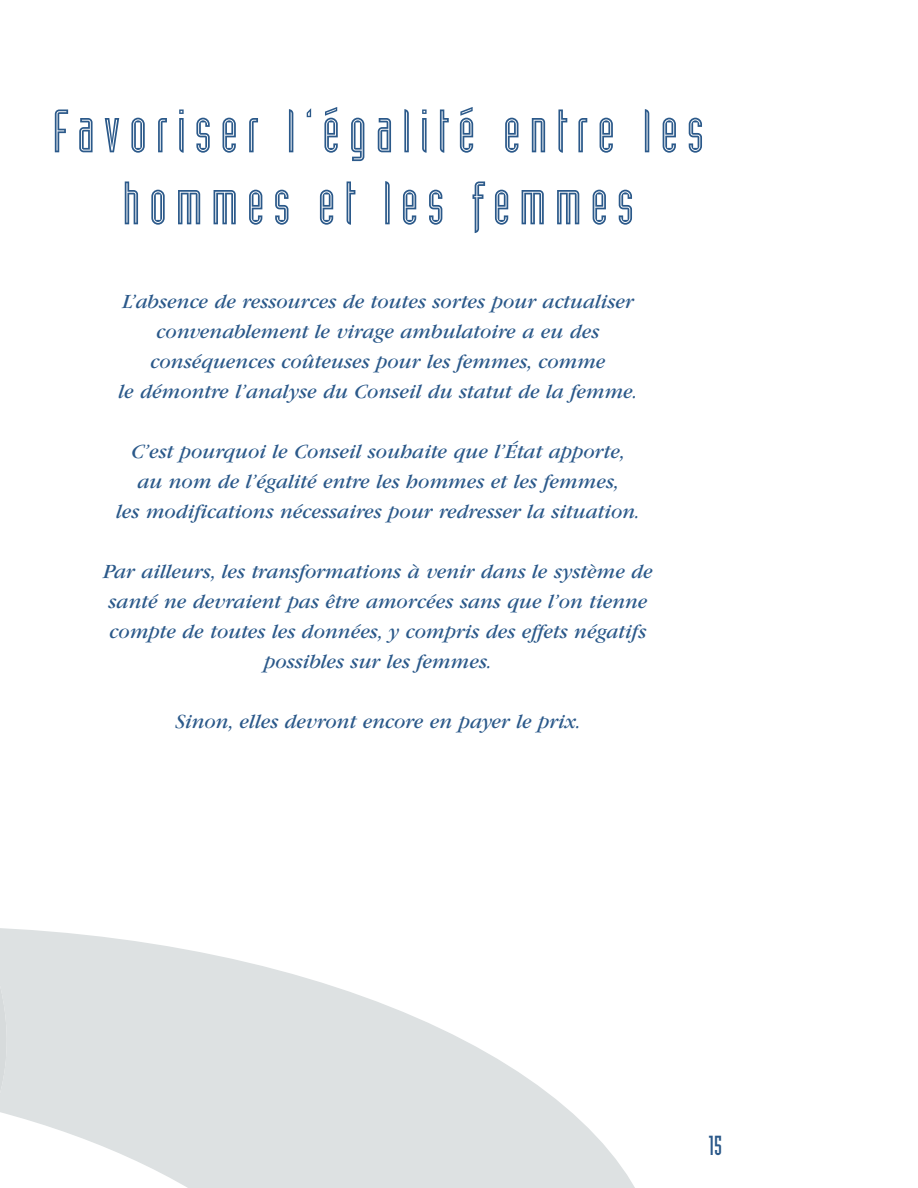
<style>
.page{position:relative;width:918px;height:1188px;background:#fff}
.page>*{position:absolute;margin:0;border:0;box-sizing:border-box;transform-origin:0 0}
.t1{font:60px/72px "Industria Inline";letter-spacing:.15em;color:#2b598a;text-align:center}
.t2{font:27px "Industria Solid";color:#2b598a}
.t3{font:italic 21px/30px "Garamond";color:#2b598a;text-align:center}
</style>
<div class="page">
<svg style="left:0;top:929px;width:635px;height:259px;fill:#dde1e2"></svg>
<div style="left:0;top:928px;width:15px;height:183px;background:#dde1e2"></div>
<h1 class="t1" style="left:53px;top:99px;width:653px">Favoriser l’égalité entre les hommes et les femmes</h1>
<p class="t3" style="left:119px;top:289px;width:521px">L’absence de ressources de toutes sortes pour actualiser convenablement le virage ambulatoire a eu des conséquences coûteuses pour les femmes, comme<br>le démontre l’analyse du Conseil du statut de la femme.</p>
<p class="t3" style="left:116px;top:439px;width:525px">C’est pourquoi le Conseil souhaite que l’État apporte,<br>au nom de l’égalité entre les hommes et les femmes,<br>les modifications nécessaires pour redresser la situation.</p>
<p class="t3" style="left:103px;top:559px;width:551px">Par ailleurs, les transformations à venir dans le système de santé ne devraient pas être amorcées sans que l’on tienne compte de toutes les données, y compris des effets négatifs possibles sur les femmes.</p>
<p class="t3" style="left:175px;top:709px;width:407px">Sinon, elles devront encore en payer le prix.</p>
<p class="t2" style="left:709px;top:1135px;width:15px">15</p>
</div>
